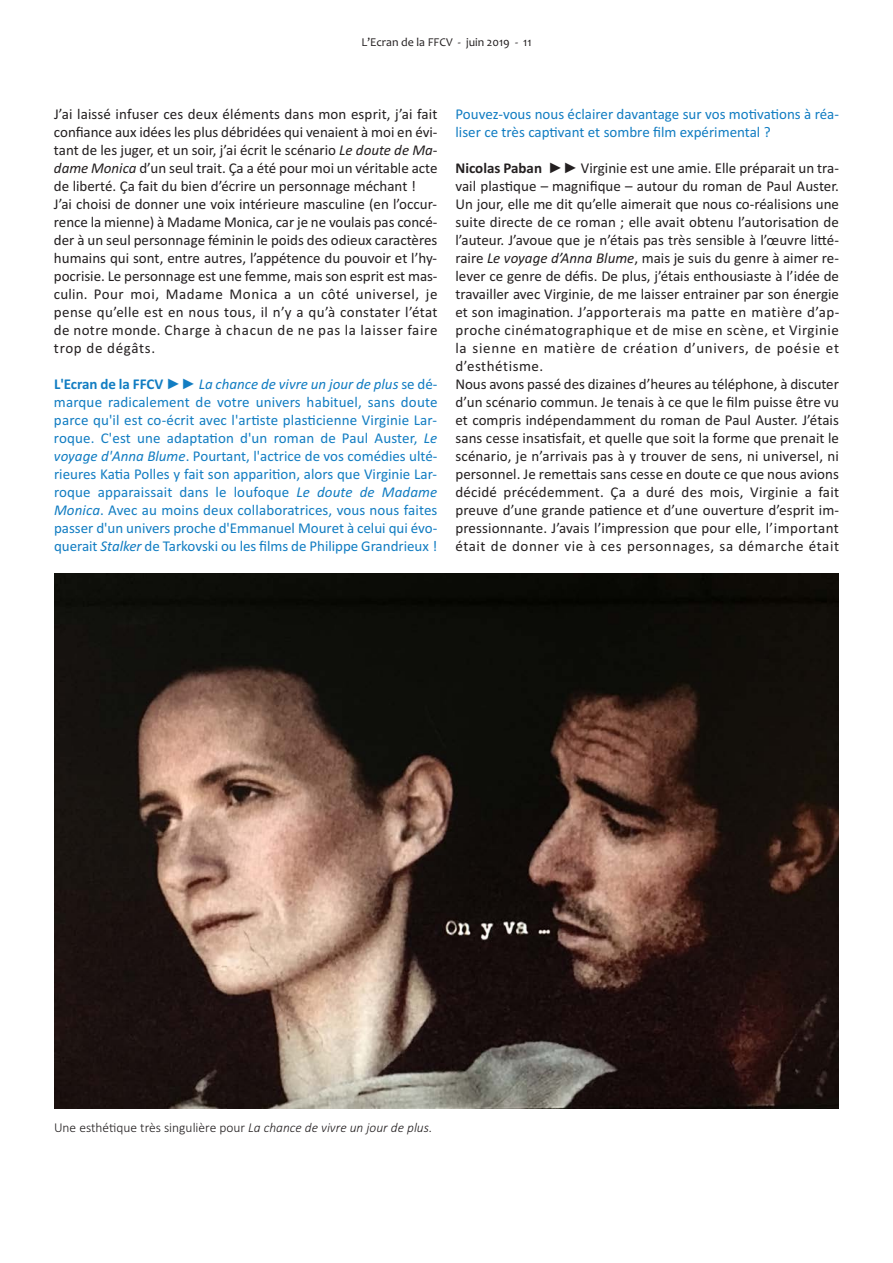
<style>
.page{position:relative;width:893px;height:1263px;background:#fff}
.page>*{position:absolute;margin:0;border:0;box-sizing:border-box;transform-origin:0 0}
.t1{font:15px/18px "Calibri";letter-spacing:.04em;color:#231f20;text-align:justify}
.t2{font:15px/18px "Calibri";color:#127dc2;text-align:justify}
.t3{font:300 13.5px "Calibri";color:#231f20}
.t4{font:12px "Candara";color:#231f20}
.s1{font-style:italic}
.s2{font-weight:700}
.s3{font-family:"Arial";font-weight:700}
.s4{font-family:"Arial"}
</style>
<div class="page">
<img style="left:55px;top:574px;width:784px;height:534px">
<p class="t4" style="left:361px;top:35px;width:172px">L’Ecran de la FFCV ‐ juin 2019 ‐ 11</p>
<p class="t1" style="left:54px;top:106px;width:385px">J’ai laissé infuser ces deux éléments dans mon esprit, j’ai fait confiance aux idées les plus débridées qui venaient à moi en évi&shy;tant de les juger, et un soir, j’ai écrit le scénario <span class="s1">Le doute de Ma‐ dame Monica</span> d’un seul trait. Ça a été pour moi un véritable acte de liberté. Ça fait du bien d’écrire un personnage méchant !</p>
<p class="t1" style="left:54px;top:196px;width:385px">J’ai choisi de donner une voix intérieure masculine (en l’occur&shy;rence la mienne) à Madame Monica, car je ne voulais pas concé&shy;der à un seul personnage féminin le poids des odieux caractères humains qui sont, entre autres, l’appétence du pouvoir et l’hy&shy;pocrisie. Le personnage est une femme, mais son esprit est mas&shy;culin. Pour moi, Madame Monica a un côté universel, je pense qu’elle est en nous tous, il n’y a qu’à constater l’état de notre monde. Charge à chacun de ne pas la laisser faire trop de dégâts.</p>
<p class="t2" style="left:54px;top:376px;width:385px"><span class="s2">L'Ecran de la FFCV</span> <span class="s3">►►</span> <span class="s1">La chance de vivre un jour de plus</span> se dé&shy;marque radicalement de votre univers habituel, sans doute parce qu'il est co-écrit avec l'artiste plasticienne Virginie Lar&shy;roque. C'est une adaptation d'un roman de Paul Auster, <span class="s1">Le voyage d'Anna Blume</span>. Pourtant, l'actrice de vos comédies ulté&shy;rieures Katia Polles y fait son apparition, alors que Virginie Lar&shy;roque apparaissait dans le loufoque <span class="s1">Le doute de Madame Monica</span>. Avec au moins deux collaboratrices, vous nous faites passer d'un univers proche d'Emmanuel Mouret à celui qui évo&shy;querait <span class="s1">Stalker</span> de Tarkovski ou les films de Philippe Grandrieux !</p>
<p class="t2" style="left:455px;top:106px;width:385px">Pouvez-vous nous éclairer davantage sur vos motivations à réa&shy;liser ce très captivant et sombre film expérimental ?</p>
<p class="t1" style="left:455px;top:160px;width:385px"><span class="s2">Nicolas Paban</span> <span class="s4">►►</span> Virginie est une amie. Elle préparait un tra&shy;vail plastique – magnifique – autour du roman de Paul Auster.<br>Un jour, elle me dit qu’elle aimerait que nous co-réalisions une suite directe de ce roman ; elle avait obtenu l’autorisation de l’auteur. J’avoue que je n’étais pas très sensible à l’œuvre litté&shy;raire <span class="s1">Le voyage d’Anna Blume</span>, mais je suis du genre à aimer re&shy;lever ce genre de défis. De plus, j’étais enthousiaste à l’idée de travailler avec Virginie, de me laisser entrainer par son énergie et son imagination. J’apporterais ma patte en matière d’ap&shy;proche cinématographique et de mise en scène, et Virginie la sienne en matière de création d’univers, de poésie et d’esthétisme.</p>
<p class="t1" style="left:455px;top:376px;width:385px">Nous avons passé des dizaines d’heures au téléphone, à discuter d’un scénario commun. Je tenais à ce que le film puisse être vu et compris indépendamment du roman de Paul Auster. J’étais sans cesse insatisfait, et quelle que soit la forme que prenait le scénario, je n’arrivais pas à y trouver de sens, ni universel, ni personnel. Je remettais sans cesse en doute ce que nous avions décidé précédemment. Ça a duré des mois, Virginie a fait preuve d’une grande patience et d’une ouverture d’esprit im&shy;pressionnante. J’avais l’impression que pour elle, l’important était de donner vie à ces personnages, sa démarche était</p>
<p class="t3" style="left:54px;top:1122px;width:380px">Une esthétique très singulière pour <span class="s1">La chance de vivre un jour de plus.</span></p>
</div>
